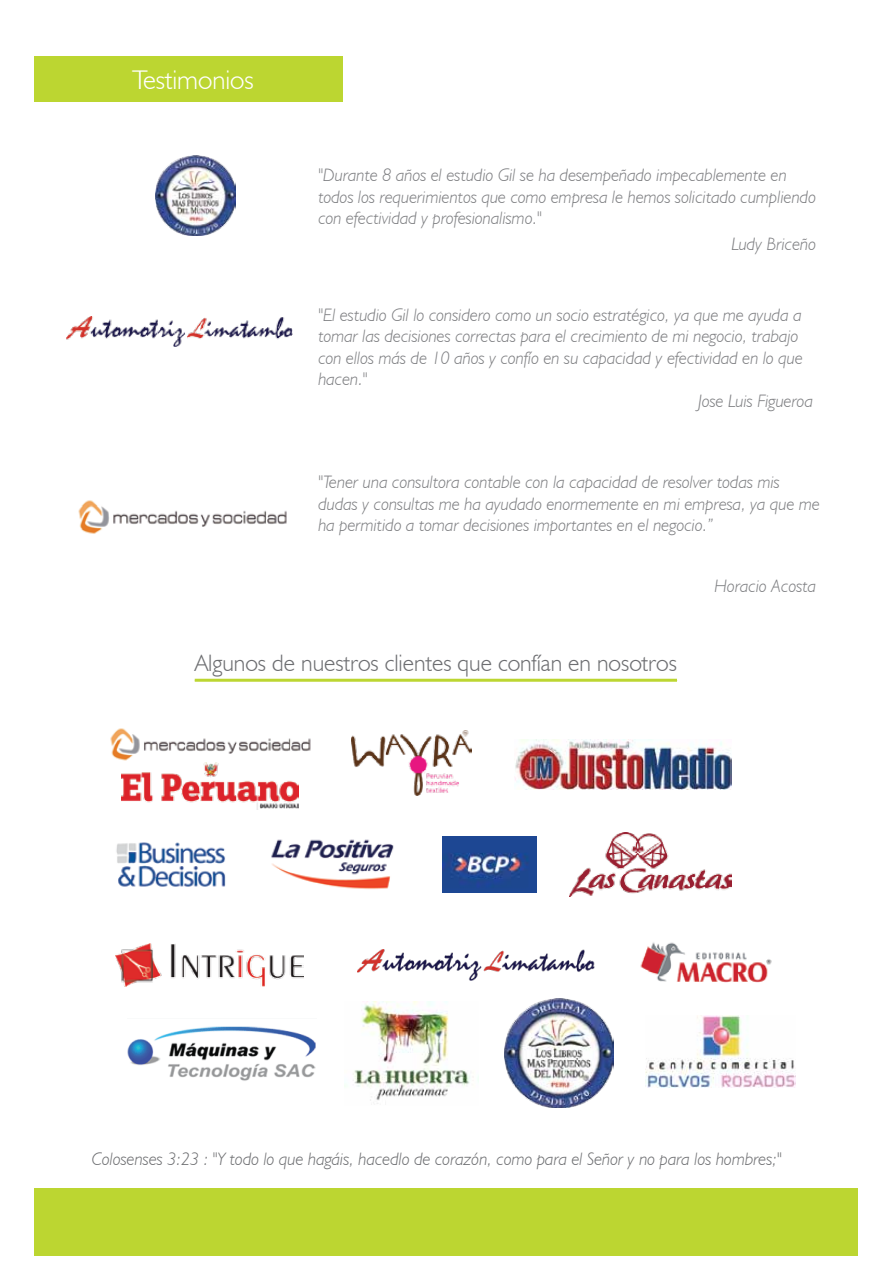
<style>
.page{position:relative;width:893px;height:1263px;background:#fff}
.page>*{position:absolute;margin:0;border:0;box-sizing:border-box;transform-origin:0 0}
.t1{font:300 27px "Humanist 521 BT";color:#fff}
.t2{font:300 23.7px "Humanist 521 BT";color:#6d6e71}
.t3{font:italic 300 18px/21.6px "Humanist 521 BT";color:#7d7e81}
.t4{font:italic 300 18px "Humanist 521 BT";color:#6d6e71}
</style>
<div class="page">
<div style="left:35px;top:57px;width:308px;height:45px;background:#bcd631"></div>
<img style="left:78px;top:500px;width:209px;height:34px">
<img style="left:155px;top:155px;width:81px;height:81px">
<img style="left:67px;top:317px;width:226px;height:29px">
<img style="left:515px;top:740px;width:216px;height:49px">
<img style="left:352px;top:730px;width:119px;height:66px">
<img style="left:116px;top:842px;width:110px;height:45px">
<img style="left:344px;top:1001px;width:135px;height:103px">
<img style="left:443px;top:836px;width:94px;height:56px">
<img style="left:271px;top:839px;width:123px;height:50px">
<img style="left:640px;top:942px;width:132px;height:41px">
<img style="left:110px;top:728px;width:201px;height:35px">
<img style="left:115px;top:944px;width:189px;height:42px">
<img style="left:128px;top:1026px;width:188px;height:55px">
<img style="left:358px;top:950px;width:237px;height:31px">
<img style="left:569px;top:832px;width:162px;height:64px">
<img style="left:505px;top:999px;width:108px;height:109px">
<img style="left:645px;top:1015px;width:151px;height:73px">
<hr style="left:195px;top:679px;width:482px;height:3px;background:#bcd631">
<img style="left:121px;top:763px;width:177px;height:46px">
<div style="left:35px;top:1188px;width:823px;height:67px;background:#bcd631"></div>
<h1 class="t1" style="left:132px;top:63px;width:123px">Testimonios</h1>
<p class="t3" style="left:318px;top:164px;width:499px">"Durante 8 años el estudio Gil se ha desempeñado impecablemente en todos los requerimientos que como empresa le hemos solicitado cumpliendo con efectividad y profesionalismo."</p>
<p class="t3" style="left:731px;top:233px;width:86px">Ludy Briceño</p>
<p class="t3" style="left:318px;top:303px;width:486px">"El estudio Gil lo considero como un socio estratégico, ya que me ayuda a tomar las decisiones correctas para el crecimiento de mi negocio, trabajo con ellos más de 10 años y confío en su capacidad y efectividad en lo que hacen."</p>
<p class="t3" style="left:698px;top:390px;width:116px">Jose Luis Figueroa</p>
<p class="t3" style="left:318px;top:471px;width:503px">"Tener una consultora contable con la capacidad de resolver todas mis dudas y consultas me ha ayudado enormemente en mi empresa, ya que me ha permitido a tomar decisiones importantes en el negocio.”</p>
<p class="t3" style="left:715px;top:575px;width:103px">Horacio Acosta</p>
<h2 class="t2" style="left:195px;top:649px;width:484px">Algunos de nuestros clientes que confían en nosotros</h2>
<p class="t4" style="left:92px;top:1148px;width:692px">Colosenses 3:23 : "Y todo lo que hagáis, hacedlo de corazón, como para el Señor y no para los hombres;"</p>
</div>
